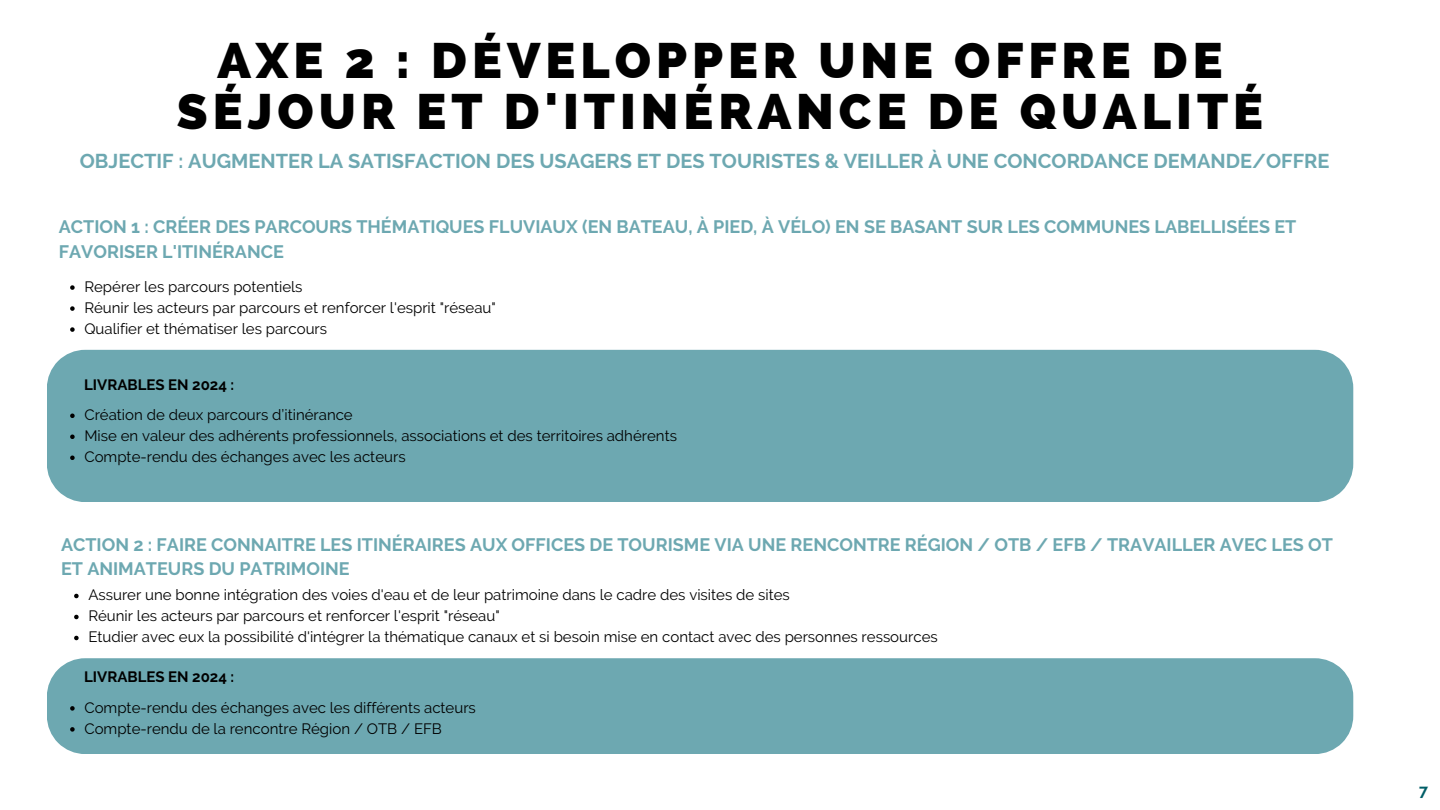
<style>
.page{position:relative;width:1440px;height:810px;background:#fff}
.page>*{position:absolute;margin:0;border:0;box-sizing:border-box;transform-origin:0 0}
.t1{font:800 50px/51.8px "Raleway";letter-spacing:.1em;color:#000;text-align:center}
.t2{font:700 20px "Raleway";color:#6da8b1}
.t3{font:700 18px/24.8px "Raleway";color:#6da8b1}
.t4{font:700 16px "Raleway";color:#005e67}
.t5{font:15px "Raleway";color:#000}
.t6{font:700 15px "Raleway";color:#000}
</style>
<div class="page">
<div style="left:47px;top:350px;width:1306px;height:152px;background:#6da8b1"></div>
<svg style="left:70px;top:414px;width:5px;height:4px"></svg>
<svg style="left:70px;top:435px;width:5px;height:4px"></svg>
<svg style="left:70px;top:456px;width:5px;height:4px"></svg>
<svg style="left:70px;top:285px;width:5px;height:5px"></svg>
<svg style="left:70px;top:306px;width:5px;height:5px"></svg>
<svg style="left:70px;top:327px;width:5px;height:5px"></svg>
<div style="left:47px;top:658px;width:1306px;height:96px;background:#6da8b1"></div>
<svg style="left:70px;top:706px;width:5px;height:5px"></svg>
<svg style="left:70px;top:727px;width:5px;height:5px"></svg>
<svg style="left:74px;top:594px;width:5px;height:4px"></svg>
<svg style="left:74px;top:615px;width:5px;height:4px"></svg>
<svg style="left:74px;top:636px;width:5px;height:4px"></svg>
<p class="t1" style="left:177px;top:34px;width:1088px">AXE 2 : DÉVELOPPER UNE OFFRE DE<br>SÉJOUR ET D'ITINÉRANCE DE QUALITÉ</p>
<p class="t2" style="left:80px;top:149px;width:1251px">OBJECTIF : AUGMENTER LA SATISFACTION DES USAGERS ET DES TOURISTES &amp; VEILLER À UNE CONCORDANCE DEMANDE/OFFRE</p>
<p class="t3" style="left:59px;top:214px;width:1239px">ACTION 1 : CRÉER DES PARCOURS THÉMATIQUES FLUVIAUX (EN BATEAU, À PIED, À VÉLO) EN SE BASANT SUR LES COMMUNES LABELLISÉES ET<br>FAVORISER L'ITINÉRANCE</p>
<p class="t5" style="left:84px;top:278px;width:220px">Repérer les parcours potentiels</p>
<p class="t5" style="left:84px;top:299px;width:413px">Réunir les acteurs par parcours et renforcer l'esprit "réseau"</p>
<p class="t5" style="left:84px;top:320px;width:244px">Qualifier et thématiser les parcours</p>
<p class="t6" style="left:84px;top:376px;width:152px">LIVRABLES EN 2024 :</p>
<p class="t5" style="left:84px;top:406px;width:270px">Création de deux parcours d’itinérance</p>
<p class="t5" style="left:84px;top:427px;width:594px">Mise en valeur des adhérents professionnels, associations et des territoires adhérents</p>
<p class="t5" style="left:84px;top:448px;width:323px">Compte-rendu des échanges avec les acteurs</p>
<p class="t3" style="left:61px;top:532px;width:1273px">ACTION 2 : FAIRE CONNAITRE LES ITINÉRAIRES AUX OFFICES DE TOURISME VIA UNE RENCONTRE RÉGION / OTB / EFB / TRAVAILLER AVEC LES OT<br>ET ANIMATEURS DU PATRIMOINE</p>
<p class="t5" style="left:88px;top:586px;width:703px">Assurer une bonne intégration des voies d'eau et de leur patrimoine dans le cadre des visites de sites</p>
<p class="t5" style="left:88px;top:607px;width:413px">Réunir les acteurs par parcours et renforcer l'esprit "réseau"</p>
<p class="t5" style="left:88px;top:628px;width:851px">Etudier avec eux la possibilité d'intégrer la thématique canaux et si besoin mise en contact avec des personnes ressources</p>
<p class="t6" style="left:84px;top:668px;width:152px">LIVRABLES EN 2024 :</p>
<p class="t5" style="left:84px;top:699px;width:393px">Compte-rendu des échanges avec les différents acteurs</p>
<p class="t5" style="left:84px;top:720px;width:359px">Compte-rendu de la rencontre Région / OTB / EFB</p>
<p class="t4" style="left:1419px;top:781px;width:10px">7</p>
</div>
